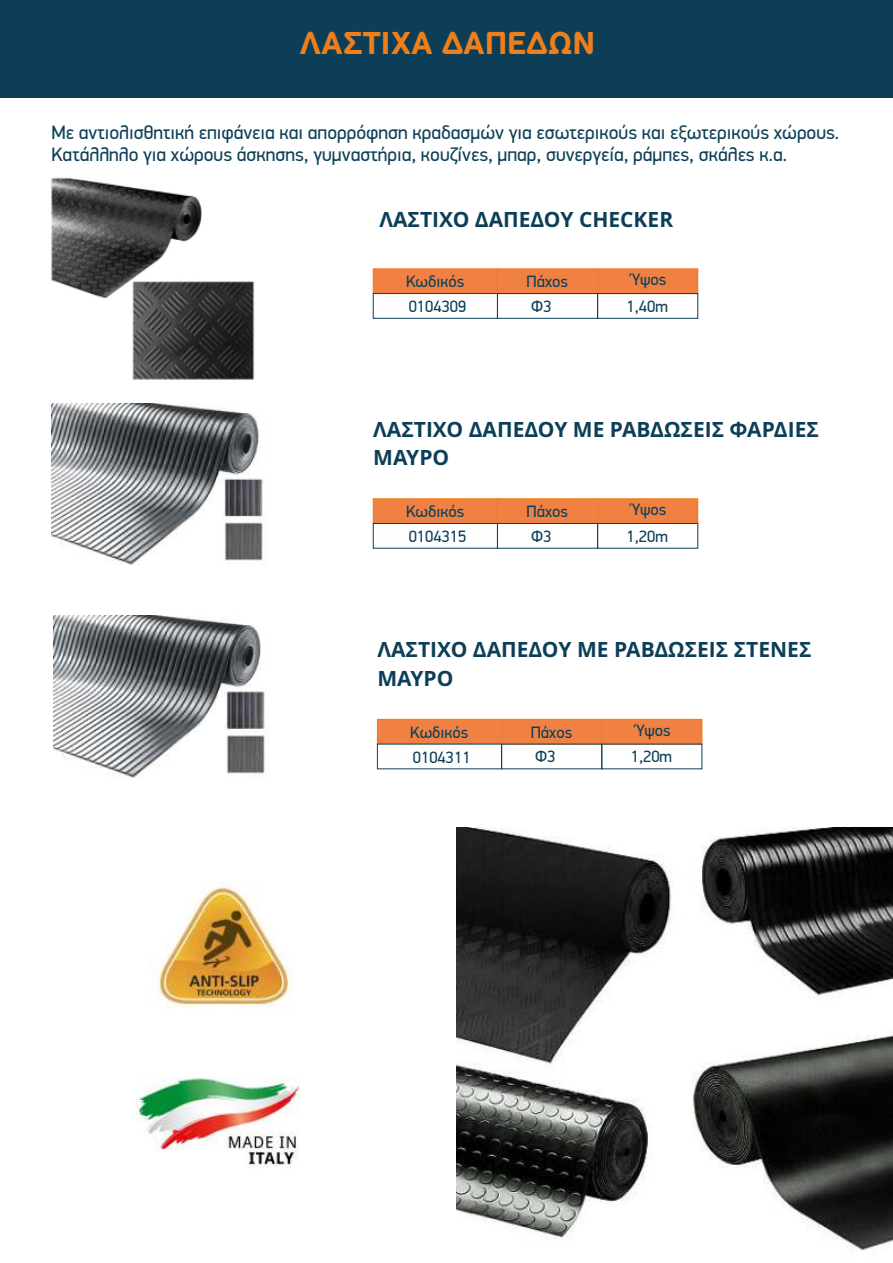
<style>
.page{position:relative;width:893px;height:1263px;background:#fff}
.page>*{position:absolute;margin:0;border:0;box-sizing:border-box;transform-origin:0 0}
.t1{font:700 31.5px "PF Traffic";color:#ef7f1a}
.t2{font:700 21px/28.7px "Open Sans";color:#0c3f57}
.t3{font:19.35px/21.3px "PF Din Display Pro";color:#0c3f57}
.t4{font:16.5px "PF Din Display Pro";color:#0c3f57}
</style>
<div class="page">
<img style="left:457px;top:827px;width:436px;height:424px">
<div style="left:0;top:0;width:893px;height:97px;background:#0c3f57"></div>
<div style="left:373px;top:269px;width:124px;height:25px;background:#f08143"></div>
<div style="left:373px;top:269px;width:125px;height:25px;border:1px solid #ef7f1a"></div>
<svg style="left:372px;top:293px;width:125px;height:26px"></svg>
<div style="left:497px;top:269px;width:101px;height:25px;background:#f08143"></div>
<div style="left:497px;top:269px;width:101px;height:25px;border:1px solid #ef7f1a"></div>
<div style="left:598px;top:269px;width:100px;height:25px;background:#f08143"></div>
<div style="left:597px;top:269px;width:101px;height:25px;border:1px solid #ef7f1a"></div>
<div style="left:497px;top:293px;width:101px;height:26px;border:1px solid #0c3f57"></div>
<div style="left:597px;top:293px;width:101px;height:26px;border:1px solid #0c3f57"></div>
<div style="left:373px;top:499px;width:124px;height:24px;background:#f08143"></div>
<div style="left:373px;top:498px;width:125px;height:26px;border:1px solid #ef7f1a"></div>
<svg style="left:372px;top:523px;width:125px;height:26px"></svg>
<div style="left:497px;top:499px;width:101px;height:24px;background:#f08143"></div>
<div style="left:497px;top:498px;width:101px;height:26px;border:1px solid #ef7f1a"></div>
<div style="left:598px;top:499px;width:100px;height:24px;background:#f08143"></div>
<div style="left:597px;top:498px;width:101px;height:26px;border:1px solid #ef7f1a"></div>
<div style="left:497px;top:523px;width:101px;height:26px;border:1px solid #0c3f57"></div>
<div style="left:597px;top:523px;width:101px;height:26px;border:1px solid #0c3f57"></div>
<div style="left:377px;top:719px;width:125px;height:25px;background:#f08143"></div>
<div style="left:377px;top:719px;width:125px;height:25px;border:1px solid #ef7f1a"></div>
<svg style="left:377px;top:743px;width:125px;height:27px"></svg>
<div style="left:502px;top:719px;width:100px;height:25px;background:#f08143"></div>
<div style="left:501px;top:719px;width:101px;height:25px;border:1px solid #ef7f1a"></div>
<div style="left:602px;top:719px;width:100px;height:25px;background:#f08143"></div>
<div style="left:602px;top:719px;width:100px;height:25px;border:1px solid #ef7f1a"></div>
<img style="left:51px;top:404px;width:212px;height:161px">
<img style="left:53px;top:616px;width:212px;height:162px">
<img style="left:51px;top:177px;width:204px;height:203px">
<img style="left:153px;top:881px;width:140px;height:127px">
<img style="left:136px;top:1077px;width:163px;height:91px">
<h1 class="t1" style="left:299px;top:31px;width:297px">ΛΑΣΤΙΧΑ ΔΑΠΕΔΩΝ</h1>
<p class="t3" style="left:52px;top:124px;width:789px">Με αντιολισθητική επιφάνεια και απορρόφηση κραδασµών για εσωτερικούς και εξωτερικούς χώρους.<br>Κατάλληλο για χώρους άσκησης, γυµναστήρια, κουζίνες, µπαρ, συνεργεία, ράµπες, σκάλες κ.α.</p>
<p class="t2" style="left:379px;top:207px;width:295px">ΛΑΣΤΙΧΟ ΔΑΠΕΔΟΥ CHECKER</p>
<p class="t4" style="left:406px;top:275px;width:60px">Κωδικός</p>
<p class="t4" style="left:527px;top:275px;width:43px">Πάχος</p>
<p class="t4" style="left:632px;top:273px;width:36px">Ύψος</p>
<p class="t4" style="left:409px;top:300px;width:59px">0104309</p>
<p class="t4" style="left:627px;top:299px;width:43px">1,40m</p>
<p class="t4" style="left:531px;top:299px;width:22px">Φ3</p>
<p class="t2" style="left:373px;top:417px;width:447px">ΛΑΣΤΙΧΟ ΔΑΠΕΔΟΥ ΜΕ ΡΑΒΔΩΣΕΙΣ ΦΑΡΔΙΕΣ<br>ΜΑΥΡΟ</p>
<p class="t4" style="left:406px;top:505px;width:60px">Κωδικός</p>
<p class="t4" style="left:527px;top:505px;width:43px">Πάχος</p>
<p class="t4" style="left:632px;top:503px;width:36px">Ύψος</p>
<p class="t4" style="left:409px;top:530px;width:59px">0104315</p>
<p class="t4" style="left:627px;top:529px;width:43px">1,20m</p>
<p class="t4" style="left:531px;top:529px;width:22px">Φ3</p>
<p class="t2" style="left:377px;top:637px;width:436px">ΛΑΣΤΙΧΟ ΔΑΠΕΔΟΥ ΜΕ ΡΑΒΔΩΣΕΙΣ ΣΤΕΝΕΣ<br>ΜΑΥΡΟ</p>
<p class="t4" style="left:410px;top:725px;width:60px">Κωδικός</p>
<p class="t4" style="left:531px;top:725px;width:43px">Πάχος</p>
<p class="t4" style="left:636px;top:724px;width:36px">Ύψος</p>
<p class="t4" style="left:413px;top:750px;width:59px">0104311</p>
<p class="t4" style="left:631px;top:750px;width:43px">1,20m</p>
<p class="t4" style="left:535px;top:750px;width:22px">Φ3</p>
</div>
